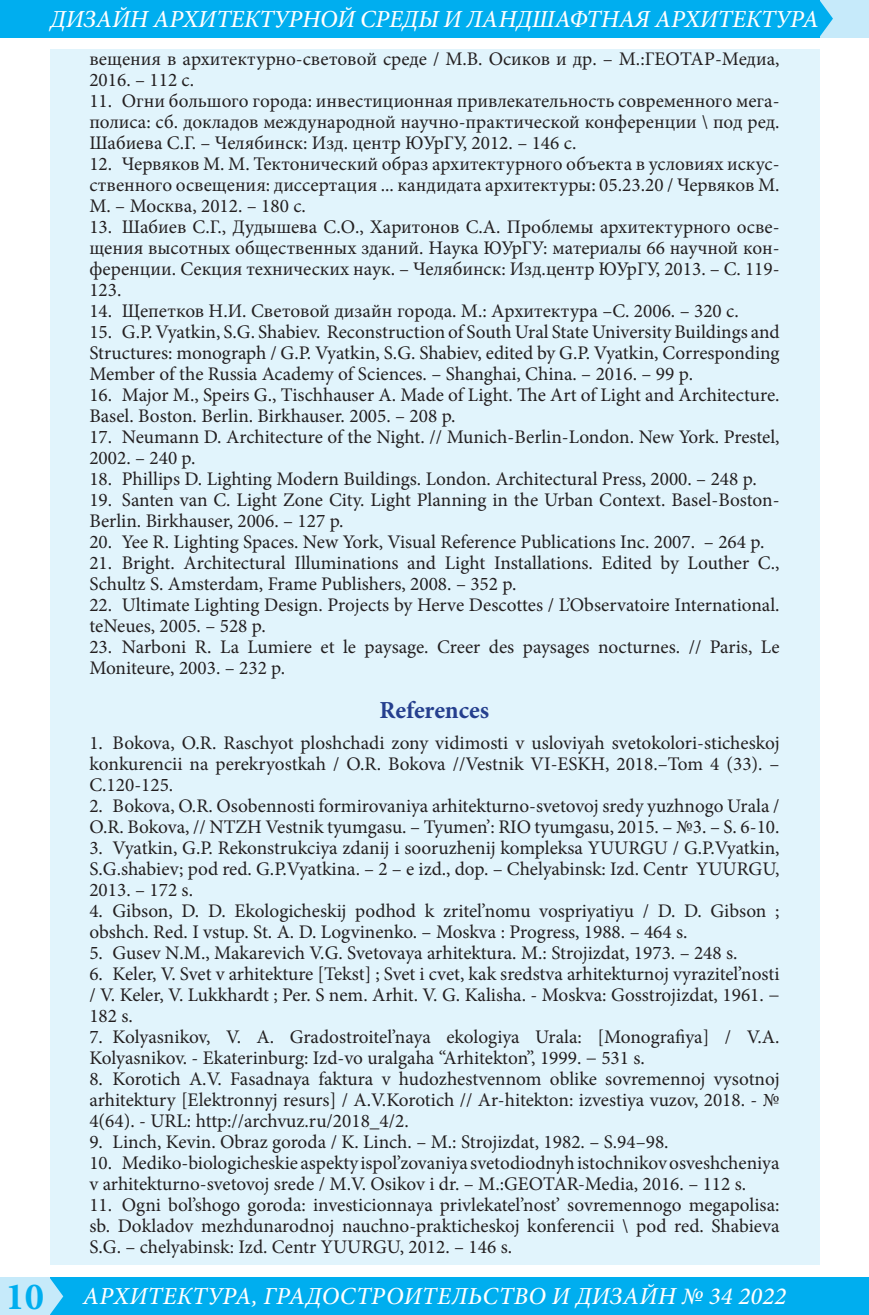
<style>
.page{position:relative;width:869px;height:1315px;background:#fff}
.page>*{position:absolute;margin:0;border:0;box-sizing:border-box;transform-origin:0 0}
.t1{font:italic 500 24.5px "Minion Pro";letter-spacing:-.005em;color:#fff}
.Литература_заголовок{font:700 24.5px "Minion Pro";letter-spacing:-.005em;color:#253f8e}
.t2{font:19.25px/21px "Minion Pro";color:#231f20}
.s1{font-weight:700;font-style:normal;font-size:38.5px;color:#00aeef}
</style>
<div class="page">
<div style="left:46px;top:1277px;width:822px;height:38px;background:#00aeef"></div>
<div style="left:819px;top:0;width:49px;height:37px;background:#c6eafa"></div>
<div style="left:0;top:1277px;width:50px;height:38px;background:#c6eafa"></div>
<div style="left:0;top:0;width:819px;height:37px;background:#00aeef"></div>
<svg style="left:50px;top:1278px;width:13px;height:37px"></svg>
<svg style="left:819px;top:0;width:13px;height:37px"></svg>
<div style="left:50px;top:50px;width:768px;height:1215px;background:#e1f4fc"></div>
<p class="t1" style="left:50px;top:2px;width:769px">ДИЗАЙН АРХИТЕКТУРНОЙ СРЕДЫ И ЛАНДШАФТНАЯ АРХИТЕКТУРА</p>
<p class="t2" style="left:89px;top:48px;width:691px">вещения в архитектурно-световой среде / М.В. Осиков и др. – М.:ГЕОТАР-Медиа,<br>2016. – 112 с.</p>
<p class="t2" style="left:89px;top:90px;width:691px;text-align:justify">11. Огни большого города: инвестиционная привлекательность современного мега&shy;полиса: сб. докладов международной научно-практической конференции \ под ред.<br>Шабиева С.Г. – Челябинск: Изд. центр ЮУрГУ, 2012. – 146 с.</p>
<p class="t2" style="left:89px;top:153px;width:691px;text-align:justify">12. Червяков М. М. Тектонический образ архитектурного объекта в условиях искус&shy;ственного освещения: диссертация ... кандидата архитектуры: 05.23.20 / Червяков М.<br>М. – Москва, 2012. – 180 с.</p>
<p class="t2" style="left:89px;top:216px;width:691px;text-align:justify">13. Шабиев С.Г., Дудышева С.О., Харитонов С.А. Проблемы архитектурного осве&shy;щения высотных общественных зданий. Наука ЮУрГУ: материалы 66 научной кон&shy;ференции. Секция технических наук. – Челябинск: Изд.центр ЮУрГУ, 2013. – С. 119- 123.</p>
<p class="t2" style="left:89px;top:300px;width:650px">14. Щепетков Н.И. Световой дизайн города. М.: Архитектура –С. 2006. – 320 с.</p>
<p class="t2" style="left:89px;top:321px;width:691px;text-align:justify">15. G.P. Vyatkin, S.G. Shabiev. Reconstruction of South Ural State University Buildings and Structures: monograph / G.P. Vyatkin, S.G. Shabiev, edited by G.P. Vyatkin, Corresponding Member of the Russia Academy of Sciences. – Shanghai, China. – 2016. – 99 р.</p>
<p class="t2" style="left:89px;top:384px;width:691px">16. Major M., Speirs G., Tischhauser A. Made of Light. The Art of Light and Architecture.<br>Basel. Boston. Berlin. Birkhauser. 2005. – 208 p.</p>
<p class="t2" style="left:89px;top:426px;width:691px">17. Neumann D. Architecture of the Night. // Munich-Berlin-London. New York. Prestel,<br>2002. – 240 p.</p>
<p class="t2" style="left:89px;top:468px;width:668px">18. Phillips D. Lighting Modern Buildings. London. Architectural Press, 2000. – 248 p.</p>
<p class="t2" style="left:89px;top:489px;width:691px">19. Santen van C. Light Zone City. Light Planning in the Urban Context. Basel-Boston-<br>Berlin. Birkhauser, 2006. – 127 p.</p>
<p class="t2" style="left:89px;top:531px;width:676px">20. Yee R. Lighting Spaces. New York, Visual Reference Publications Inc. 2007. – 264 p.</p>
<p class="t2" style="left:89px;top:552px;width:691px">21. Bright. Architectural Illuminations and Light Installations. Edited by Louther C.,<br>Schultz S. Amsterdam, Frame Publishers, 2008. – 352 p.</p>
<p class="t2" style="left:89px;top:594px;width:691px">22. Ultimate Lighting Design. Projects by Herve Descottes / L’Observatoire International. teNeues, 2005. – 528 p.</p>
<p class="t2" style="left:89px;top:636px;width:691px">23. Narboni R. La Lumiere et le paysage. Creer des paysages nocturnes. // Paris, Le<br>Moniteure, 2003. – 232 p.</p>
<p class="Литература_заголовок" style="left:379px;top:693px;width:111px">References</p>
<p class="t2" style="left:89px;top:732px;width:691px;text-align:justify">1. Bokova, O.R. Raschyot ploshchadi zony vidimosti v usloviyah svetokolori-sticheskoj konkurencii na perekryostkah / O.R. Bokova //Vestnik VI-ESKH, 2018.–Tom 4 (33). – C.120-125.</p>
<p class="t2" style="left:89px;top:795px;width:691px">2. Bokova, O.R. Osobennosti formirovaniya arhitekturno-svetovoj sredy yuzhnogo Urala /<br>O.R. Bokova, // NTZH Vestnik tyumgasu. – Tyumen’: RIO tyumgasu, 2015. – №3. – S. 6-10.</p>
<p class="t2" style="left:89px;top:837px;width:691px;text-align:justify">3. Vyatkin, G.P. Rekonstrukciya zdanij i sooruzhenij kompleksa YUURGU / G.P.Vyatkin, S.G.shabiev; pod red. G.P.Vyatkina. – 2 – e izd., dop. – Сhelyabinsk: Izd. Centr YUURGU, 2013. – 172 s.</p>
<p class="t2" style="left:89px;top:900px;width:691px">4. Gibson, D. D. Ekologicheskij podhod k zritel’nomu vospriyatiyu / D. D. Gibson ; obshch. Red. I vstup. St. A. D. Logvinenko. – Moskva : Progress, 1988. – 464 s.</p>
<p class="t2" style="left:89px;top:942px;width:649px">5. Gusev N.M., Makarevich V.G. Svetovaya arhitektura. M.: Strojizdat, 1973. – 248 s.</p>
<p class="t2" style="left:89px;top:963px;width:691px;text-align:justify">6. Keler, V. Svet v arhitekture [Tekst] ; Svet i cvet, kak sredstva arhitekturnoj vyrazitel’nosti / V. Keler, V. Lukkhardt ; Per. S nem. Arhit. V. G. Kalisha. - Moskva: Gosstrojizdat, 1961. − 182 s.</p>
<p class="t2" style="left:89px;top:1026px;width:691px">7. Kolyasnikov, V. A. Gradostroitel’naya ekologiya Urala: [Monografiya] / V.A.<br>Kolyasnikov. - Ekaterinburg: Izd-vo uralgaha “Arhitekton”, 1999. − 531 s.</p>
<p class="t2" style="left:89px;top:1068px;width:691px;text-align:justify">8. Korotich A.V. Fasadnaya faktura v hudozhestvennom oblike sovremennoj vysotnoj arhitektury [Elektronnyj resurs] / A.V.Korotich // Ar-hitekton: izvestiya vuzov, 2018. - № 4(64). - URL: http://archvuz.ru/2018_4/2.</p>
<p class="t2" style="left:89px;top:1131px;width:580px">9. Linch, Kevin. Obraz goroda / K. Linch. – M.: Strojizdat, 1982. – S.94–98.</p>
<p class="t2" style="left:89px;top:1152px;width:691px">10. Mediko-biologicheskie aspekty ispol’zovaniya svetodiodnyh istochnikov osveshcheniya v arhitekturno-svetovoj srede / M.V. Osikov i dr. – M.:GEOTAR-Media, 2016. – 112 s.</p>
<p class="t2" style="left:89px;top:1194px;width:691px;text-align:justify">11. Ogni bol’shogo goroda: investicionnaya privlekatel’nost’ sovremennogo megapolisa: sb. Dokladov mezhdunarodnoj nauchno-prakticheskoj konferencii \ pod red. Shabieva S.G. – chelyabinsk: Izd. Centr YUURGU, 2012. – 146 s.</p>
<p class="t1" style="left:6px;top:1279px;width:781px"><span class="s1">10</span> АРХИТЕКТУРА, ГРАДОСТРОИТЕЛЬСТВО И ДИЗАЙН № 34 2022</p>
</div>
